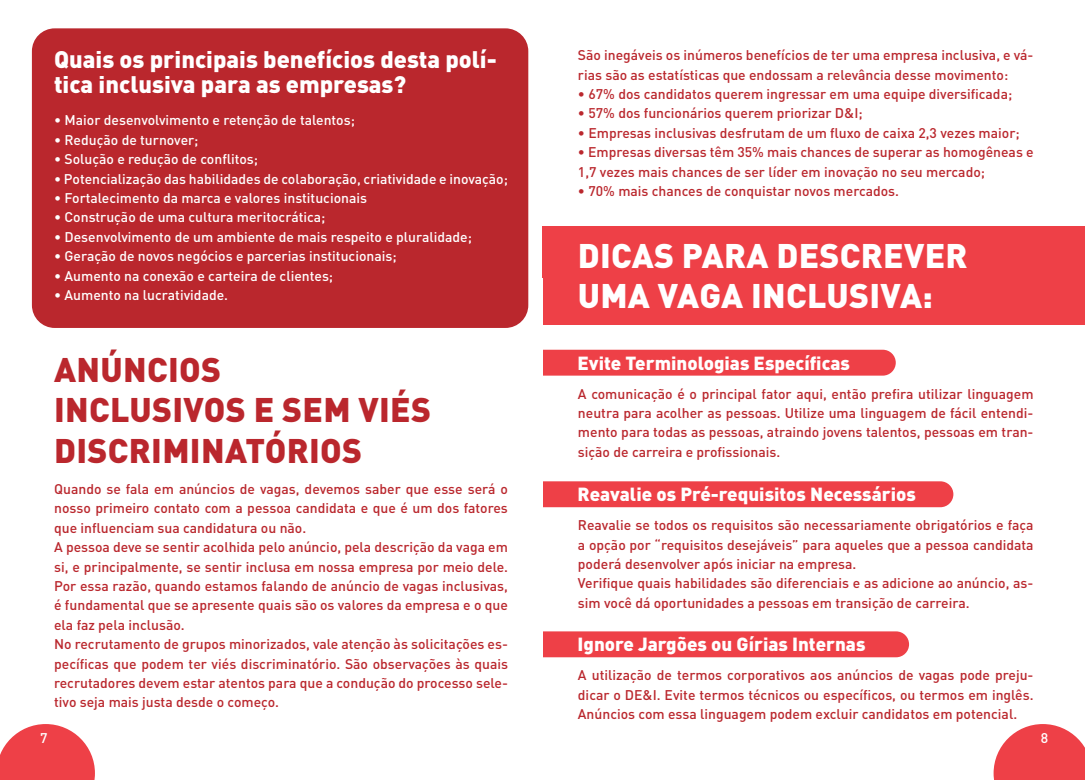
<style>
.page{position:relative;width:1085px;height:780px;background:#fff}
.page>*{position:absolute;margin:0;border:0;box-sizing:border-box;transform-origin:0 0}
.t1{font:900 33.75px/40.5px "DIN Pro";letter-spacing:.01em;color:#ba272d}
.t2{font:900 33.75px/40.5px "DIN Pro";letter-spacing:.01em;color:#fff}
.t3{font:900 23.62px/25.5px "DIN Pro";color:#fff}
.t4{font:900 18.75px "DIN Pro";color:#fff}
.t5{font:500 13.88px/19.4px "DIN Pro";color:#ba272d}
.t6{font:500 13.88px "DIN Pro";color:#fff}
</style>
<div class="page">
<svg style="left:0;top:724px;width:95px;height:56px"></svg>
<svg style="left:993px;top:724px;width:91px;height:56px"></svg>
<div style="left:542px;top:226px;width:542px;height:98px;background:#ee4047"></div>
<div style="left:281px;top:350px;width:614px;height:25px;background:#ee4047;border-radius:13px"></div>
<div style="left:294px;top:631px;width:614px;height:26px;background:#ee4047;border-radius:13px"></div>
<div style="left:338px;top:481px;width:615px;height:26px;background:#ee4047;border-radius:13px"></div>
<div style="left:273px;top:278px;width:269px;height:478px;background:#fff"></div>
<div style="left:32px;top:28px;width:496px;height:300px;background:#ba272d;border-radius:23px"></div>
<h2 class="t3" style="left:54px;top:45px;width:444px">Quais os principais benefícios desta polí&shy;tica inclusiva para as empresas?</h2>
<p class="t6" style="left:54px;top:111px;width:302px">• Maior desenvolvimento e retenção de talentos;</p>
<p class="t6" style="left:54px;top:130px;width:146px">• Redução de turnover;</p>
<p class="t6" style="left:54px;top:150px;width:205px">• Solução e redução de conflitos;</p>
<p class="t6" style="left:54px;top:169px;width:455px">• Potencialização das habilidades de colaboração, criatividade e inovação;</p>
<p class="t6" style="left:54px;top:188px;width:314px">• Fortalecimento da marca e valores institucionais</p>
<p class="t6" style="left:54px;top:208px;width:273px">• Construção de uma cultura meritocrática;</p>
<p class="t6" style="left:54px;top:227px;width:419px">• Desenvolvimento de um ambiente de mais respeito e pluralidade;</p>
<p class="t6" style="left:54px;top:247px;width:344px">• Geração de novos negócios e parcerias institucionais;</p>
<p class="t6" style="left:54px;top:266px;width:280px">• Aumento na conexão e carteira de clientes;</p>
<p class="t6" style="left:54px;top:285px;width:175px">• Aumento na lucratividade.</p>
<h1 class="t1" style="left:54px;top:347px;width:378px">ANÚNCIOS<br>INCLUSIVOS E SEM VIÉS<br>DISCRIMINATÓRIOS</h1>
<p class="t5" style="left:54px;top:478px;width:455px">Quando se fala em anúncios de vagas, devemos saber que esse será o nosso primeiro contato com a pessoa candidata e que é um dos fatores que influenciam sua candidatura ou não.<br>A pessoa deve se sentir acolhida pelo anúncio, pela descrição da vaga em si, e principalmente, se sentir inclusa em nossa empresa por meio dele.<br>Por essa razão, quando estamos falando de anúncio de vagas inclusivas, é fundamental que se apresente quais são os valores da empresa e o que ela faz pela inclusão.<br>No recrutamento de grupos minorizados, vale atenção às solicitações es&shy;pecíficas que podem ter viés discriminatório. São observações às quais recrutadores devem estar atentos para que a condução do processo sele&shy;tivo seja mais justa desde o começo.</p>
<p class="t5" style="left:578px;top:45px;width:457px">São inegáveis os inúmeros benefícios de ter uma empresa inclusiva, e vá&shy;rias são as estatísticas que endossam a relevância desse movimento:</p>
<p class="t5" style="left:578px;top:84px;width:436px">• 67% dos candidatos querem ingressar em uma equipe diversificada;</p>
<p class="t5" style="left:578px;top:103px;width:286px">• 57% dos funcionários querem priorizar D&amp;I;</p>
<p class="t5" style="left:578px;top:123px;width:443px">• Empresas inclusivas desfrutam de um fluxo de caixa 2,3 vezes maior;</p>
<p class="t5" style="left:578px;top:142px;width:457px">• Empresas diversas têm 35% mais chances de superar as homogêneas e<br>1,7 vezes mais chances de ser líder em inovação no seu mercado;</p>
<p class="t5" style="left:578px;top:181px;width:322px">• 70% mais chances de conquistar novos mercados.</p>
<h1 class="t2" style="left:577px;top:234px;width:391px">DICAS PARA DESCREVER<br>UMA VAGA INCLUSIVA:</h1>
<h3 class="t4" style="left:577px;top:350px;width:274px">Evite Terminologias Específicas</h3>
<p class="t5" style="left:578px;top:383px;width:457px;text-align:justify">A comunicação é o principal fator aqui, então prefira utilizar linguagem neutra para acolher as pessoas. Utilize uma linguagem de fácil entendi&shy;mento para todas as pessoas, atraindo jovens talentos, pessoas em tran&shy;sição de carreira e profissionais.</p>
<h3 class="t4" style="left:577px;top:482px;width:340px">Reavalie os Pré-requisitos Necessários</h3>
<p class="t5" style="left:578px;top:515px;width:457px">Reavalie se todos os requisitos são necessariamente obrigatórios e faça a opção por “requisitos desejáveis” para aqueles que a pessoa candidata poderá desenvolver após iniciar na empresa.<br>Verifique quais habilidades são diferenciais e as adicione ao anúncio, as&shy;sim você dá oportunidades a pessoas em transição de carreira.</p>
<h3 class="t4" style="left:577px;top:632px;width:289px">Ignore Jargões ou Gírias Internas</h3>
<p class="t5" style="left:578px;top:665px;width:457px;text-align:justify">A utilização de termos corporativos aos anúncios de vagas pode preju&shy;dicar o DE&amp;I. Evite termos técnicos ou específicos, ou termos em inglês.<br>Anúncios com essa linguagem podem excluir candidatos em potencial.</p>
<p class="t6" style="left:40px;top:728px;width:9px">7</p>
<p class="t6" style="left:1040px;top:728px;width:9px">8</p>
</div>
